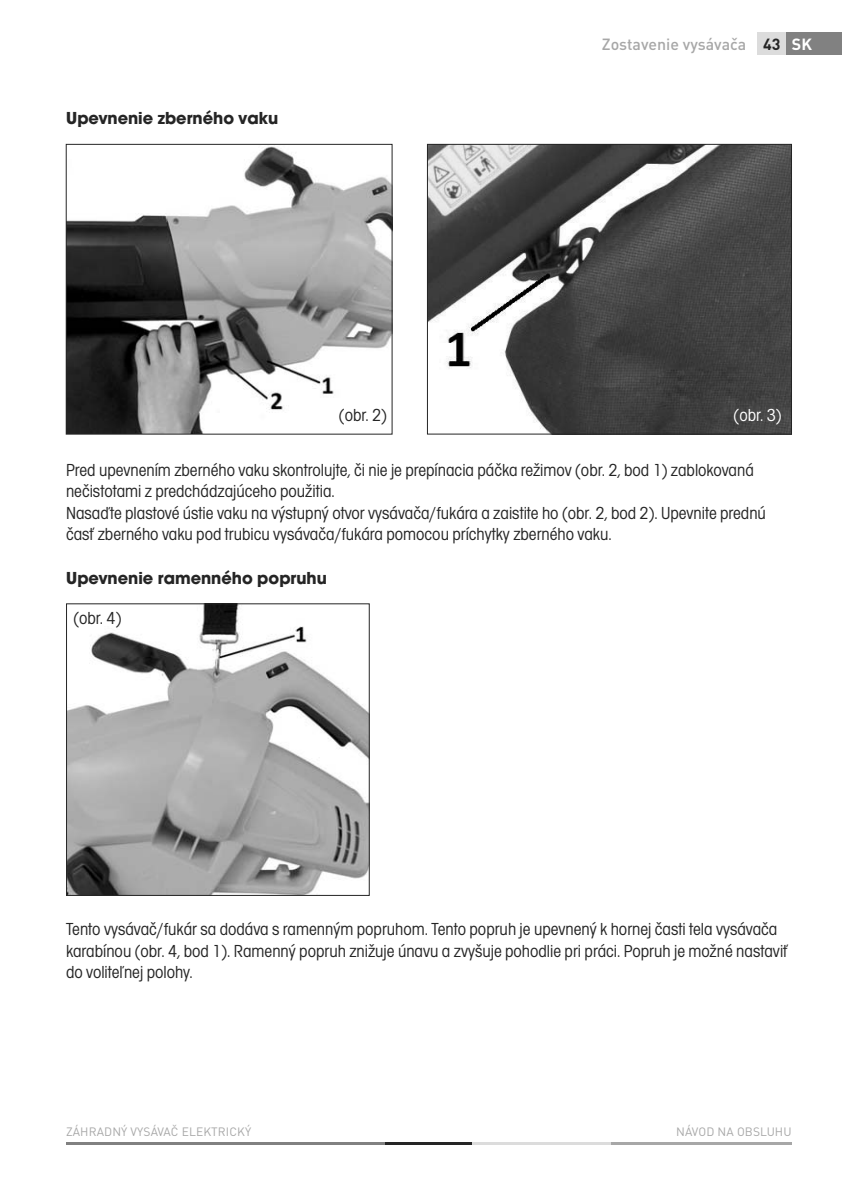
<style>
.page{position:relative;width:842px;height:1191px;background:#fff}
.page>*{position:absolute;margin:0;border:0;box-sizing:border-box;transform-origin:0 0}
.t1{font:18px/21.6px "Avant Gar Got Itc TOT Boo Con";color:#252525}
.t2{font:700 18px "Avant Gar Got Itc TOT";color:#252525}
.t3{font:18px "Avant Gar Got Itc TOT Boo Con";color:#fff}
.t4{font:500 16px "DIN Pro";color:#a7a7a7}
.t5{font:700 16px "DIN Pro";color:#fff}
.t6{font:700 16px "DIN Pro";color:#252525}
.t7{font:12px "DIN Pro";letter-spacing:.01em;color:#a7a7a7}
</style>
<div class="page">
<hr style="left:611px;top:1141px;width:181px;height:3px;background:#a7a7a7">
<hr style="left:472px;top:1141px;width:139px;height:3px;background:#dcdcdc">
<hr style="left:66px;top:1141px;width:319px;height:3px;background:#818181">
<hr style="left:385px;top:1141px;width:87px;height:3px;background:#252525">
<div style="left:786px;top:32px;width:56px;height:23px;background:#818181"></div>
<div style="left:758px;top:32px;width:28px;height:23px;background:#dcdcdc"></div>
<img style="left:68px;top:146px;width:322px;height:286px">
<div style="left:66px;top:144px;width:326px;height:290px;border:1px solid #252525"></div>
<img style="left:429px;top:146px;width:361px;height:286px">
<div style="left:427px;top:144px;width:365px;height:290px;border:1px solid #252525"></div>
<img style="left:68px;top:605px;width:300px;height:288px">
<div style="left:66px;top:603px;width:304px;height:292px;border:1px solid #252525"></div>
<p class="t2" style="left:66px;top:111px;width:214px">Upevnenie zberného vaku</p>
<p class="t4" style="left:602px;top:39px;width:146px">Zostavenie vysávača</p>
<p class="t6" style="left:763px;top:35px;width:19px">43</p>
<p class="t5" style="left:792px;top:35px;width:22px">SK</p>
<p class="t1" style="left:339px;top:405px;width:50px">(obr. 2)</p>
<p class="t3" style="left:734px;top:407px;width:50px">(obr. 3)</p>
<p class="t1" style="left:66px;top:459px;width:701px">Pred upevnením zberného vaku skontrolujte, či nie je prepínacia páčka režimov (obr. 2, bod 1) zablokovaná nečistotami z predchádzajúceho použitia.<br>Nasaďte plastové ústie vaku na výstupný otvor vysávača/fukára a zaistite ho (obr. 2, bod 2). Upevnite prednú časť zberného vaku pod trubicu vysávača/fukára pomocou príchytky zberného vaku.</p>
<p class="t2" style="left:66px;top:570px;width:262px">Upevnenie ramenného popruhu</p>
<p class="t1" style="left:73px;top:608px;width:50px">(obr. 4)</p>
<p class="t1" style="left:66px;top:919px;width:724px">Tento vysávač/fukár sa dodáva s ramenným popruhom. Tento popruh je upevnený k hornej časti tela vysávača karabínou (obr. 4, bod 1). Ramenný popruh znižuje únavu a zvyšuje pohodlie pri práci. Popruh je možné nastaviť do voliteľnej polohy.</p>
<p class="t7" style="left:66px;top:1124px;width:187px">ZÁHRADNÝ VYSÁVAČ ELEKTRICKÝ</p>
<p class="t7" style="left:676px;top:1124px;width:117px">NÁVOD NA OBSLUHU</p>
</div>
